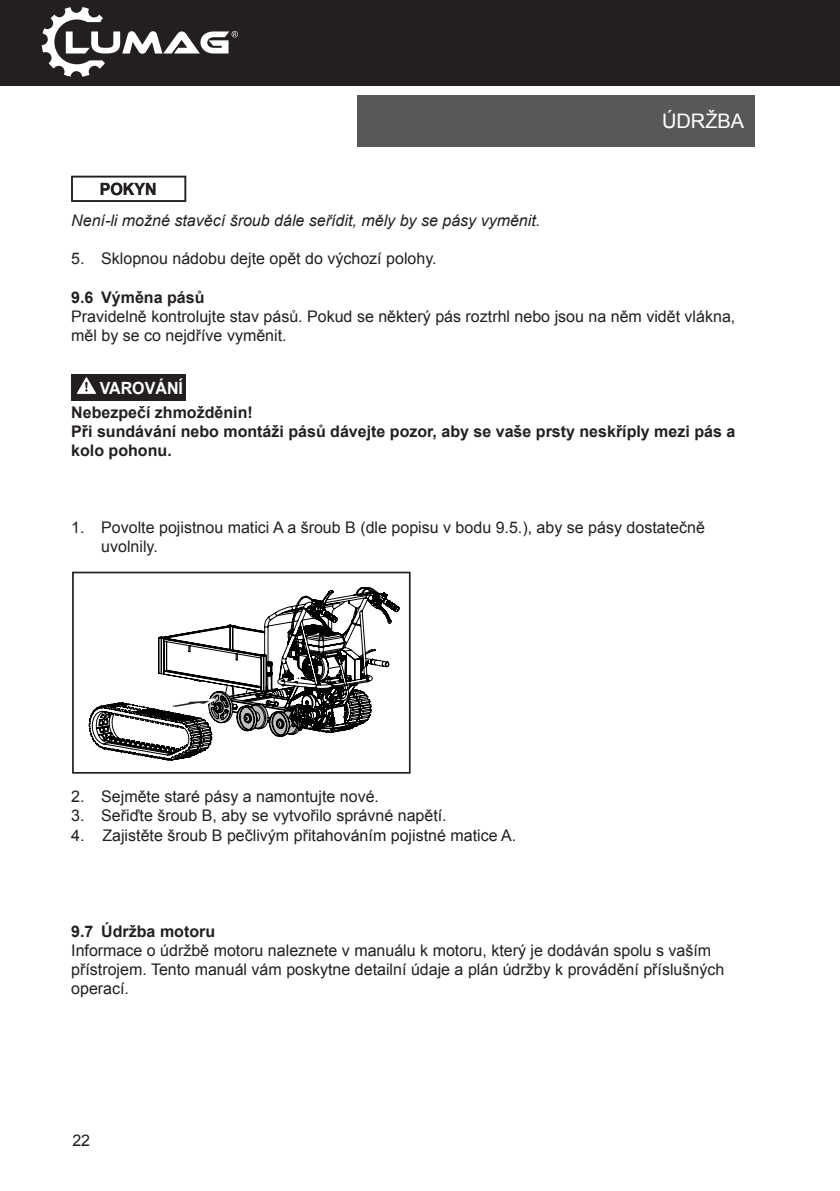
<style>
.page{position:relative;width:840px;height:1191px;background:#fff}
.page>*{position:absolute;margin:0;border:0;box-sizing:border-box;transform-origin:0 0}
.t1{font:20px "Arial";color:#fff}
.t2{font:700 16.8px "Arial";color:#fff;scale:.95 1}
.t3{font:700 16.8px "Arial";color:#231f20;scale:.95 1}
.t4{font:16px/19.2px "Arial";color:#231f20}
.t5{font:700 16px/19.2px "Arial";color:#231f20}
.t6{font:italic 16px "Arial";color:#231f20}
</style>
<div class="page">
<div style="left:0;top:0;width:839px;height:86px;background:#231f20"></div>
<div style="left:357px;top:95px;width:397px;height:51px;background:#57585a"></div>
<svg style="left:71px;top:176px;width:115px;height:26px"></svg>
<div style="left:71px;top:374px;width:115px;height:26px;background:#231f20"></div>
<svg style="left:77px;top:376px;width:19px;height:18px"></svg>
<svg style="left:42px;top:7px;width:196px;height:70px"></svg>
<svg style="left:88px;top:587px;width:312px;height:174px"></svg>
<div style="left:72px;top:571px;width:338px;height:202px;border:2px solid #241f21"></div>
<svg style="left:163px;top:688px;width:145px;height:49px"></svg>
<p class="t3" style="left:100px;top:178px;width:61px">POKYN</p>
<p class="t1" style="left:661px;top:108px;width:84px">ÚDRŽBA</p>
<p class="t6" style="left:71px;top:210px;width:470px">Není-li možné stavěcí šroub dále seřídit, měly by se pásy vyměnit.</p>
<p class="t4" style="left:71px;top:249px;width:367px">5. Sklopnou nádobu dejte opět do výchozí polohy.</p>
<p class="t5" style="left:71px;top:288px;width:135px">9.6 Výměna pásů</p>
<p class="t4" style="left:71px;top:307px;width:665px">Pravidelně kontrolujte stav pásů. Pokud se některý pás roztrhl nebo jsou na něm vidět vlákna, měl by se co nejdříve vyměnit.</p>
<p class="t2" style="left:100px;top:377px;width:89px">VAROVÁNÍ</p>
<p class="t5" style="left:71px;top:403px;width:665px">Nebezpečí zhmožděnin!<br>Při sundávání nebo montáži pásů dávejte pozor, aby se vaše prsty neskříply mezi pás a kolo pohonu.</p>
<p class="t4" style="left:101px;top:518px;width:605px;text-indent:-30px">1. Povolte pojistnou matici A a šroub B (dle popisu v bodu 9.5.), aby se pásy dostatečně uvolnily.</p>
<p class="t4" style="left:71px;top:787px;width:309px">2. Sejměte staré pásy a namontujte nové.</p>
<p class="t4" style="left:71px;top:806px;width:377px">3. Seřiďte šroub B, aby se vytvořilo správné napětí.</p>
<p class="t4" style="left:71px;top:825px;width:446px">4. Zajistěte šroub B pečlivým přitahováním pojistné matice A.</p>
<p class="t5" style="left:71px;top:922px;width:145px">9.7 Údržba motoru</p>
<p class="t4" style="left:71px;top:940px;width:654px">Informace o údržbě motoru naleznete v manuálu k motoru, který je dodáván spolu s vaším přístrojem. Tento manuál vám poskytne detailní údaje a plán údržby k provádění příslušných operací.</p>
<p class="t4" style="left:72px;top:1130px;width:10px">22</p>
</div>
